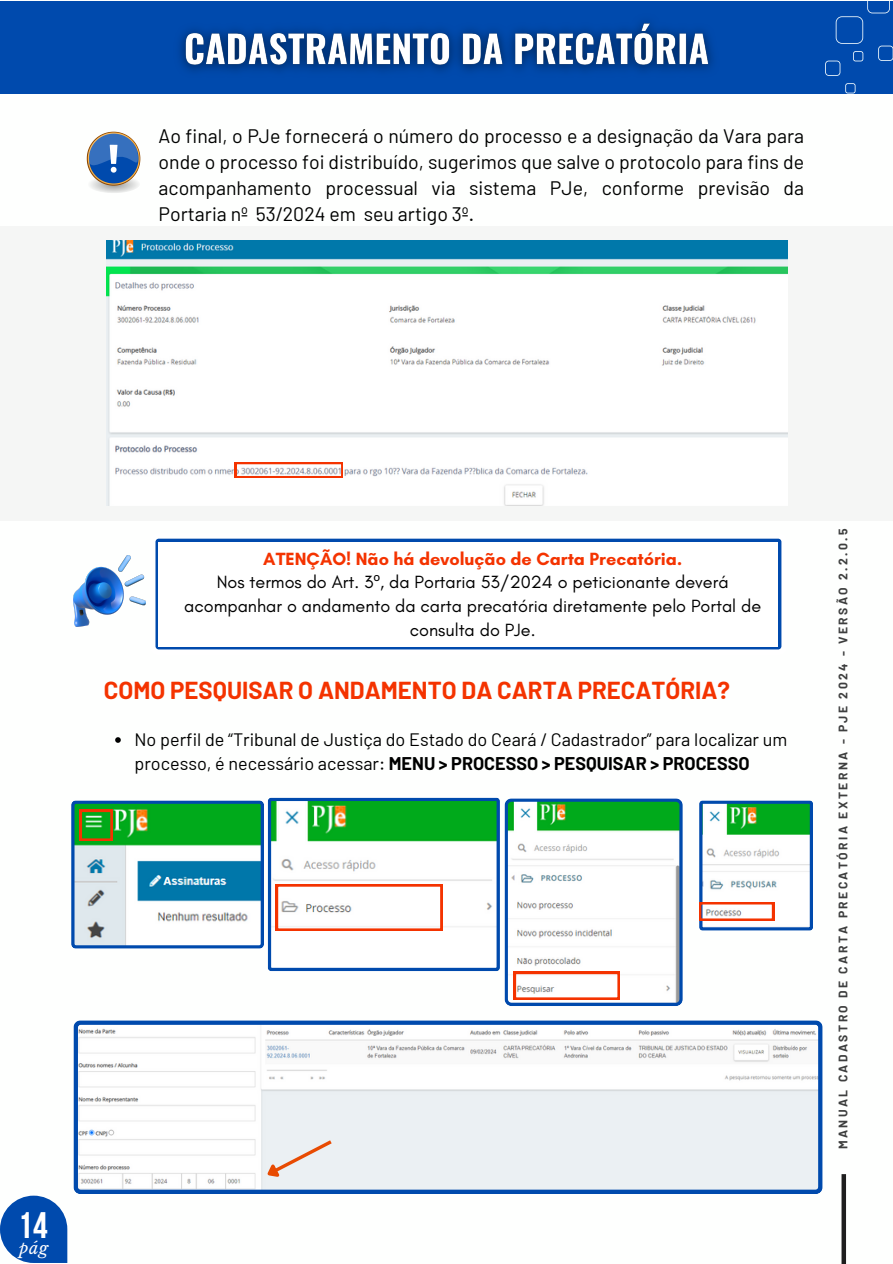
<style>
.page{position:relative;width:893px;height:1264px;background:#fff}
.page>*{position:absolute;margin:0;border:0;box-sizing:border-box;transform-origin:0 0}
.t1{font:700 36.75px "Bebas Neue";color:#fff}
.t2{font:700 24px "Barlow";color:#f43300}
.t3{font:19.5px/25.8px "Barlow";color:#000;text-align:justify}
.t4{font:18px/23.7px "Glacial Indifference";color:#000;text-align:center}
.t5{font:18px/23.7px "Barlow";color:#000}
.t6{font:italic 16.5px "Libre Baskerville";color:#fff}
.t7{font:700 12.15px "Barlow";letter-spacing:.2em;color:#3e3f3f}
.s1{font-weight:700;color:#f43300}
.s2{font-family:"Noto Sans"}
.s3{font-weight:700}
</style>
<div class="page">
<div style="left:841px;top:1174px;width:5px;height:89px;background:#1e1e1e"></div>
<svg style="left:0;top:1195px;width:67px;height:67px"></svg>
<div style="left:0;top:1px;width:892px;height:92px;background:#004aad"></div>
<svg style="left:825px;top:1px;width:67px;height:75px"></svg>
<svg style="left:845px;top:83px;width:10px;height:10px"></svg>
<div style="left:0;top:226px;width:892px;height:294px;background:#f5f6f5"></div>
<img style="left:106px;top:240px;width:681px;height:265px">
<svg style="left:235px;top:462px;width:108px;height:16px"></svg>
<svg style="left:86px;top:131px;width:54px;height:62px"></svg>
<svg style="left:73px;top:1020px;width:749px;height:173px"></svg>
<svg style="left:71px;top:797px;width:611px;height:209px"></svg>
<svg style="left:259px;top:1137px;width:76px;height:47px;background:#ebe2df"></svg>
<svg style="left:699px;top:800px;width:113px;height:130px"></svg>
<svg style="left:155px;top:538px;width:626px;height:111px;background:#3c74c0"></svg>
<div style="left:159px;top:542px;width:619px;height:104px;background:#fff"></div>
<img style="left:73px;top:555px;width:72px;height:71px">
<img style="left:179px;top:22px;width:534px;height:50px">
<svg style="left:115px;top:737px;width:6px;height:5px"></svg>
<p class="t3" style="left:158px;top:122px;width:647px">Ao final, o PJe fornecerá o número do processo e a designação da Vara para onde o processo foi distribuído, sugerimos que salve o protocolo para fins de acompanhamento processual via sistema PJe, conforme previsão da Portaria nº 53/2024 em seu artigo 3º.</p>
<h1 class="t1" style="left:18px;top:1210px;width:31px">14</h1>
<p class="t6" style="left:19px;top:1238px;width:31px">pág</p>
<p class="t4" style="left:184px;top:546px;width:578px"><span class="s1">ATENÇÃO! Não há devolução de Carta Precatória.<br></span>Nos termos do Art. 3<span class="s2">º</span>, da Portaria 53/2024 o peticionante deverá acompanhar o andamento da carta precatória diretamente pelo Portal de consulta do PJe.</p>
<p class="t2" style="left:104px;top:675px;width:627px">COMO PESQUISAR O ANDAMENTO DA CARTA PRECATÓRIA?</p>
<p class="t5" style="left:134px;top:727px;width:654px">No perfil de “Tribunal de Justiça do Estado do Ceará / Cadastrador” para localizar um processo, é necessário acessar: <span class="s3">MENU &gt; PROCESSO &gt; PESQUISAR &gt; PROCESSO</span></p>
<p class="t7" style="left:835px;top:1149px;width:622px;rotate:-90deg">MANUAL CADASTRO DE CARTA PRECATÓRIA EXTERNA - PJE 2024 - VERSÃO 2.2.0.5</p>
</div>
